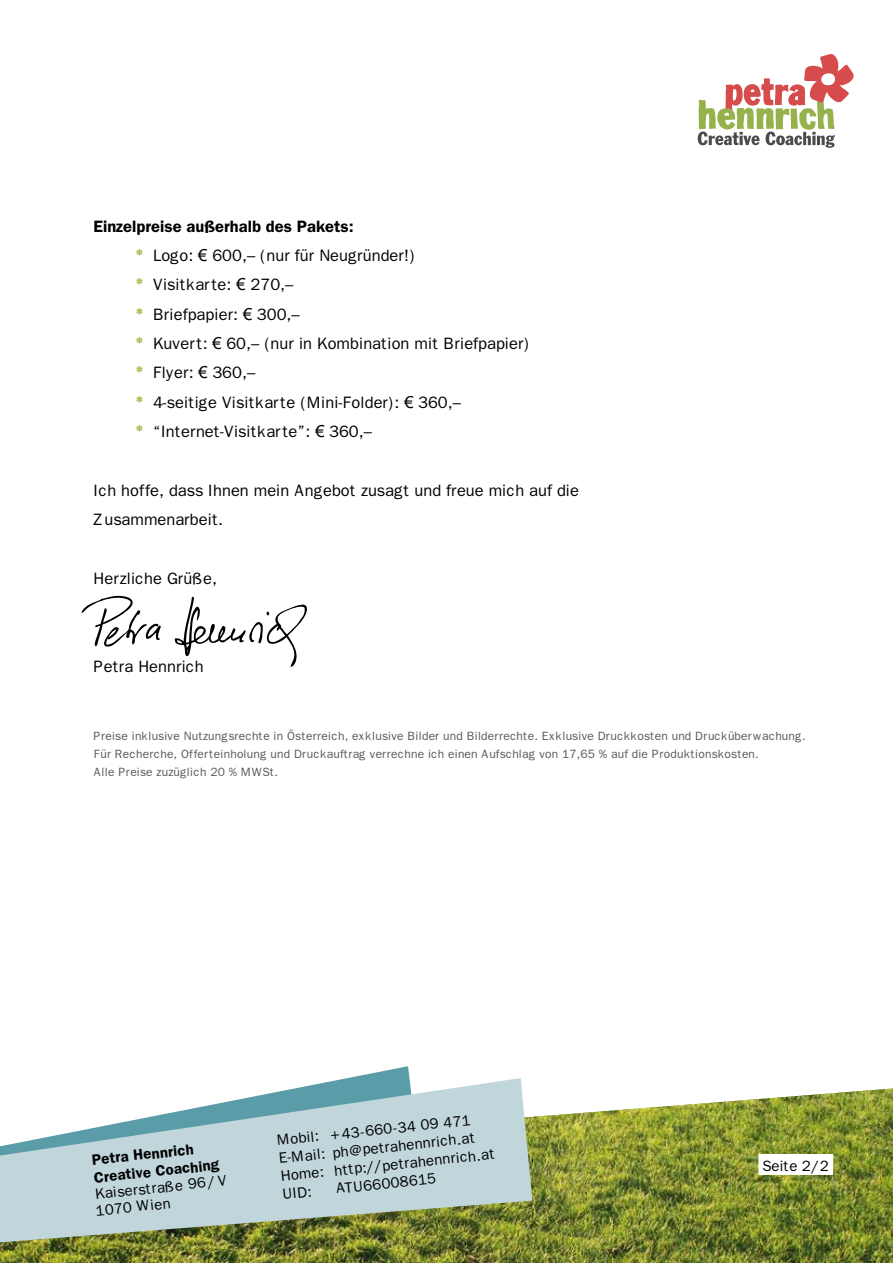
<style>
.page{position:relative;width:893px;height:1263px;background:#fff}
.page>*{position:absolute;margin:0;border:0;box-sizing:border-box;transform-origin:0 0}
.t1{font:16.5px/29.4px "Franklin Gothic";color:#000}
.t2{font:16.5px/29.4px "Fra Ant Bol";color:#a2c052;text-align:justify}
.t3{font:15px/18px "Franklin Gothic";color:#000}
.t4{font:600 15px/18px "Franklin Gothic";color:#000}
.t5{font:12px/18px "Franklin Gothic";letter-spacing:.01em;color:#58585a}
.s1{font-weight:600}
.s2{font-family:"Arial"}
</style>
<div class="page">
<img style="left:0;top:1088px;width:893px;height:175px">
<svg style="left:348px;top:1066px;width:62px;height:12px"></svg>
<svg style="left:0;top:1078px;width:532px;height:164px;background:#b7cbc6"></svg>
<svg style="left:698px;top:54px;width:156px;height:94px"></svg>
<svg style="left:82px;top:596px;width:79px;height:51px"></svg>
<svg style="left:174px;top:597px;width:133px;height:70px"></svg>
<div style="left:758px;top:1154px;width:75px;height:21px;background:#fff"></div>
<p class="t1" style="left:153px;top:212px;width:378px;text-indent:-60px"><span class="s1">Einzelpreise außerhalb des Pakets:<br></span>Logo: <span class="s2">€</span> 600,– (nur für Neugründer!)<br>Visitkarte: <span class="s2">€</span> 270,–<br>Briefpapier: <span class="s2">€</span> 300,–<br>Kuvert: <span class="s2">€</span> 60,– (nur in Kombination mit Briefpapier)<br>Flyer: <span class="s2">€</span> 360,–<br>4-seitige Visitkarte (Mini-Folder): <span class="s2">€</span> 360,– “Internet-Visitkarte”: <span class="s2">€</span> 360,–</p>
<p class="t2" style="left:136px;top:241px;width:9px">* * * * * * *</p>
<p class="t1" style="left:94px;top:476px;width:487px">Ich hoffe, dass Ihnen mein Angebot zusagt und freue mich auf die<br>Zusammenarbeit.</p>
<p class="t1" style="left:94px;top:564px;width:125px">Herzliche Grüße,</p>
<p class="t1" style="left:94px;top:652px;width:112px">Petra Hennrich</p>
<p class="t5" style="left:94px;top:727px;width:713px">Preise inklusive Nutzungsrechte in Österreich, exklusive Bilder und Bilderrechte. Exklusive Druckkosten und Drucküberwachung.<br>Für Recherche, Offerteinholung und Druckauftrag verrechne ich einen Aufschlag von 17,65 % auf die Produktionskosten.<br>Alle Preise zuzüglich 20 % MWSt.</p>
<p class="t4" style="left:91px;top:1151px;width:127px;rotate:-6deg">Petra Hennrich<br>Creative Coaching</p>
<p class="t3" style="left:93px;top:1186px;width:135px;line-height:16.5px;rotate:-6deg">Kaiserstraße 96/V<br>1070 Wien</p>
<p class="t3" style="left:276px;top:1131px;width:217px;rotate:-6deg">Mobil: +43-660-34 09 471<br>E-Mail: ph@petrahennrich.at<br>Home: http://petrahennrich.at<br>UID:</p>
<p class="t3" style="left:335px;top:1179px;width:102px;rotate:-6deg">ATU66008615</p>
<p class="t3" style="left:763px;top:1157px;width:68px">Seite 2/2</p>
</div>
